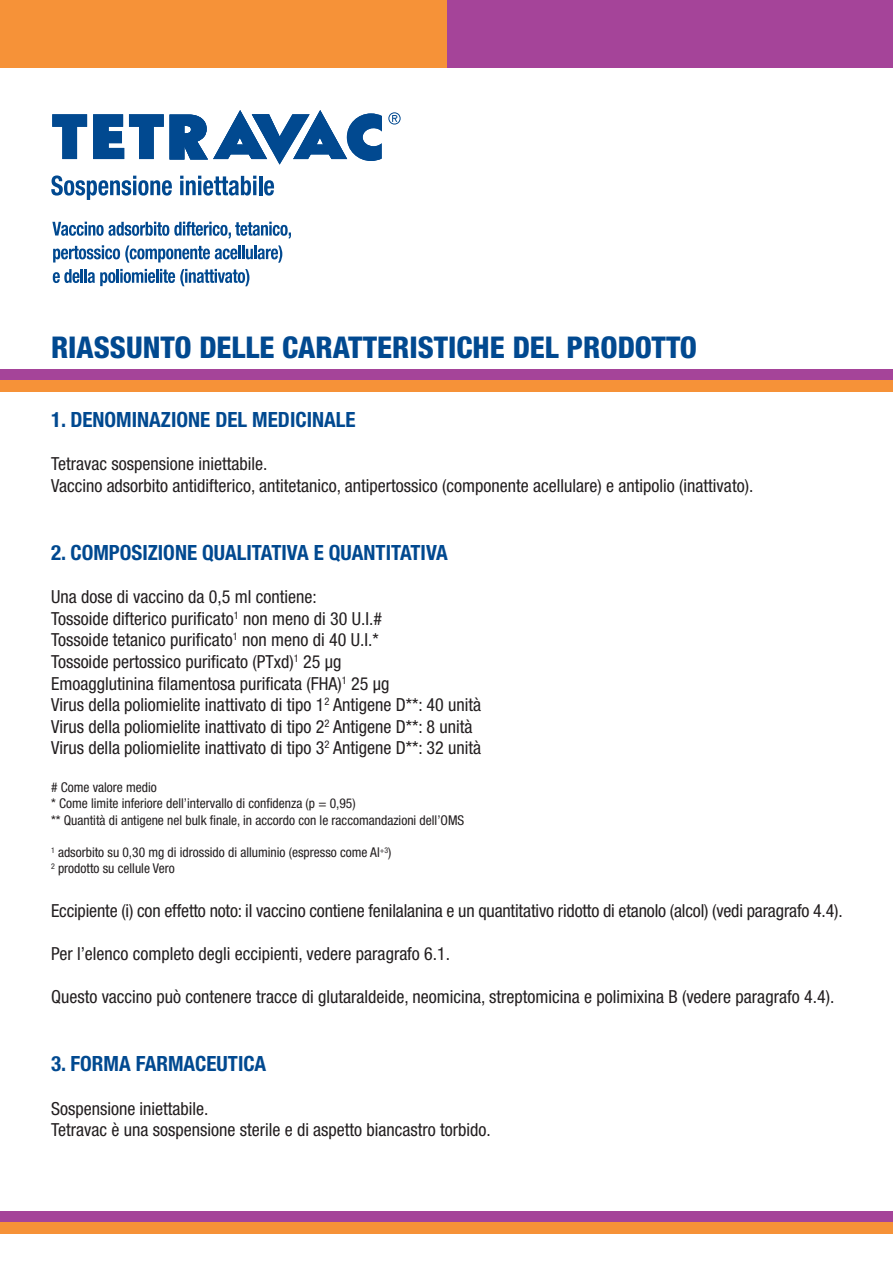
<style>
.page{position:relative;width:893px;height:1263px;background:#fff}
.page>*{position:absolute;margin:0;border:0;box-sizing:border-box;transform-origin:0 0}
.t1{font:800 condensed 30px "Helvetica Neue LT Std";color:#014990}
.t2{font:700 condensed 21px "Helvetica Neue LT Std";color:#014990}
.t3{font:condensed 18px/21.6px "Helvetica Neue LT Std";color:#231f20}
.t4{font:condensed 13.5px/16.2px "Helvetica Neue LT Std";color:#231f20}
</style>
<div class="page">
<div style="left:0;top:0;width:449px;height:68px;background:#f69238"></div>
<div style="left:447px;top:0;width:446px;height:68px;background:#a54499"></div>
<div style="left:0;top:1212px;width:893px;height:11px;background:#a54499"></div>
<div style="left:0;top:1222px;width:893px;height:11px;background:#f69238"></div>
<svg style="left:52px;top:221px;width:239px;height:18px"></svg>
<svg style="left:53px;top:245px;width:184px;height:18px"></svg>
<hr style="left:238px;top:245px;width:3px;height:14px;background:#014990">
<hr style="left:242px;top:245px;width:3px;height:14px;background:#014990">
<svg style="left:246px;top:245px;width:36px;height:18px"></svg>
<svg style="left:53px;top:269px;width:196px;height:17px"></svg>
<svg style="left:388px;top:112px;width:13px;height:13px"></svg>
<svg style="left:52px;top:114px;width:35px;height:45px"></svg>
<svg style="left:93px;top:114px;width:71px;height:45px"></svg>
<svg style="left:170px;top:110px;width:212px;height:55px"></svg>
<svg style="left:51px;top:175px;width:121px;height:25px"></svg>
<svg style="left:180px;top:176px;width:76px;height:20px"></svg>
<hr style="left:259px;top:176px;width:3px;height:19px;background:#014990">
<svg style="left:264px;top:180px;width:10px;height:16px"></svg>
<div style="left:0;top:370px;width:893px;height:11px;background:#a54499"></div>
<div style="left:0;top:380px;width:893px;height:11px;background:#f69238"></div>
<h1 class="t1" style="left:51px;top:329px;width:648px">RIASSUNTO DELLE CARATTERISTICHE DEL PRODOTTO</h1>
<p class="t2" style="left:51px;top:407px;width:306px">1. DENOMINAZIONE DEL MEDICINALE</p>
<p class="t3" style="left:51px;top:453px;width:704px">Tetravac sospensione iniettabile.<br>Vaccino adsorbito antidifterico, antitetanico, antipertossico (componente acellulare) e antipolio (inattivato).</p>
<p class="t2" style="left:51px;top:540px;width:398px">2. COMPOSIZIONE QUALITATIVA E QUANTITATIVA</p>
<p class="t3" style="left:51px;top:586px;width:432px">Una dose di vaccino da 0,5 ml contiene:<br>Tossoide difterico purificato<sup>1</sup> non meno di 30 U.I.#<br>Tossoide tetanico purificato<sup>1</sup> non meno di 40 U.I.*<br>Tossoide pertossico purificato (PTxd)<sup>1</sup> 25 µg<br>Emoagglutinina filamentosa purificata (FHA)<sup>1</sup> 25 µg<br>Virus della poliomielite inattivato di tipo 1<sup>2</sup> Antigene D**: 40 unità Virus della poliomielite inattivato di tipo 2<sup>2</sup> Antigene D**: 8 unità Virus della poliomielite inattivato di tipo 3<sup>2</sup> Antigene D**: 32 unità</p>
<p class="t4" style="left:51px;top:779px;width:415px"># Come valore medio<br>* Come limite inferiore dell’intervallo di confidenza (p = 0,95)<br>** Quantità di antigene nel bulk finale, in accordo con le raccomandazioni dell’OMS</p>
<p class="t4" style="left:51px;top:844px;width:342px"><sup>1</sup> adsorbito su 0,30 mg di idrossido di alluminio (espresso come Al<sup>+3</sup>)<br><sup>2</sup> prodotto su cellule Vero</p>
<p class="t3" style="left:51px;top:899px;width:793px">Eccipiente (i) con effetto noto: il vaccino contiene fenilalanina e un quantitativo ridotto di etanolo (alcol) (vedi paragrafo 4.4).</p>
<p class="t3" style="left:51px;top:942px;width:401px">Per l’elenco completo degli eccipienti, vedere paragrafo 6.1.</p>
<p class="t3" style="left:51px;top:986px;width:785px">Questo vaccino può contenere tracce di glutaraldeide, neomicina, streptomicina e polimixina B (vedere paragrafo 4.4).</p>
<p class="t2" style="left:51px;top:1051px;width:216px">3. FORMA FARMACEUTICA</p>
<p class="t3" style="left:51px;top:1097px;width:441px">Sospensione iniettabile.<br>Tetravac è una sospensione sterile e di aspetto biancastro torbido.</p>
</div>
